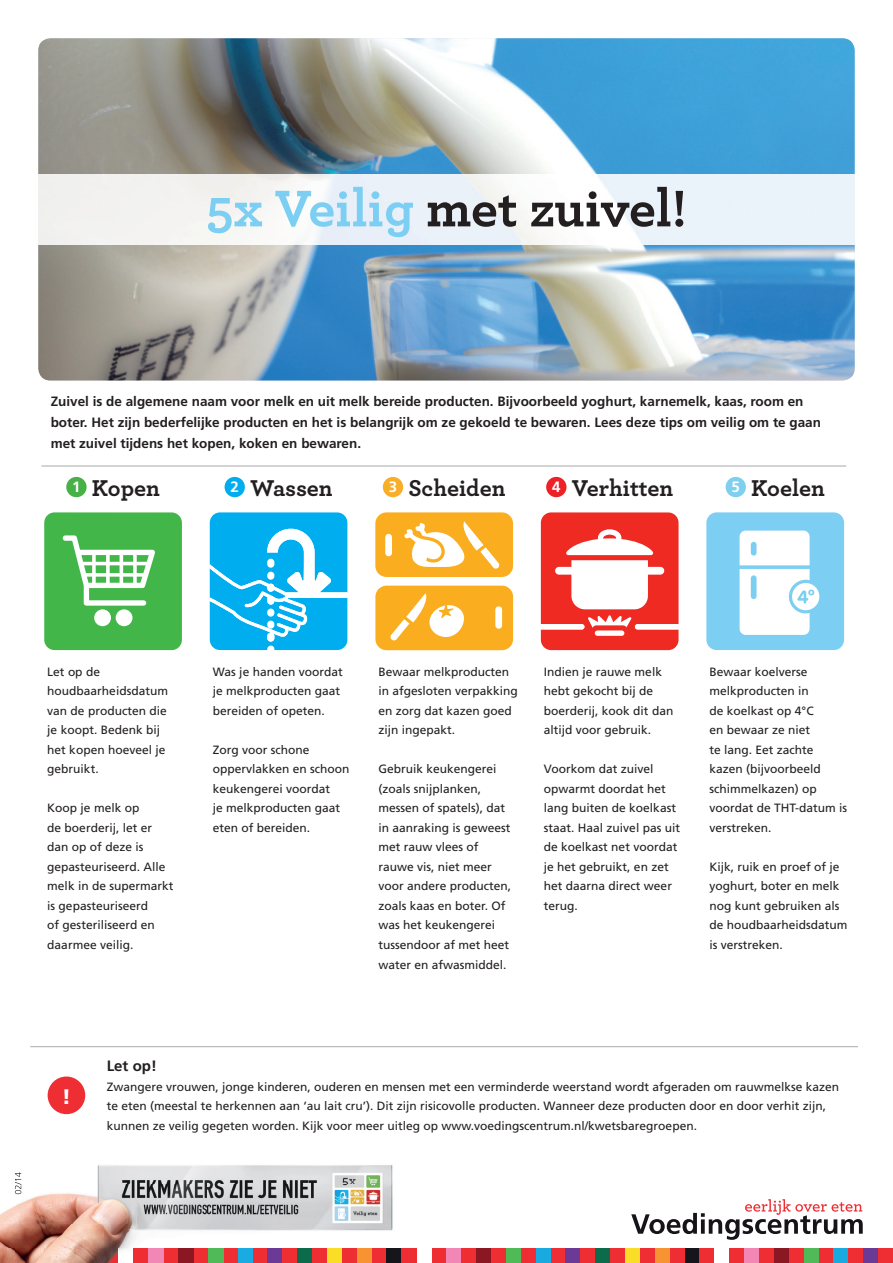
<style>
.page{position:relative;width:893px;height:1263px;background:#fff}
.page>*{position:absolute;margin:0;border:0;box-sizing:border-box;transform-origin:0 0}
.t1{font:700 54px "Archer Pro";color:#231f20}
.t2{font:700 24px "Archer Pro";color:#231f20}
.t3{font:900 21px "Frutiger";color:#fff}
.t4{font:700 15px "Frutiger";color:#231f20}
.t5{font:700 13.5px/21px "Frutiger";color:#231f20}
.t6{font:12px/19.5px "Frutiger";color:#231f20}
.s1{color:#7ccff2}
</style>
<div class="page">
<div style="left:402px;top:1248px;width:15px;height:15px;background:#ee2e33"></div>
<div style="left:432px;top:1248px;width:14px;height:15px;background:#ee2e33"></div>
<div style="left:461px;top:1248px;width:15px;height:15px;background:#ee2e33"></div>
<div style="left:446px;top:1248px;width:15px;height:15px;background:#f286b5"></div>
<div style="left:491px;top:1248px;width:15px;height:15px;background:#ee2e33"></div>
<div style="left:476px;top:1248px;width:15px;height:15px;background:#8a1722"></div>
<div style="left:521px;top:1248px;width:15px;height:15px;background:#ee2e33"></div>
<div style="left:506px;top:1248px;width:15px;height:15px;background:#50ba59"></div>
<div style="left:551px;top:1248px;width:14px;height:15px;background:#ee2e33"></div>
<div style="left:536px;top:1248px;width:15px;height:15px;background:#19abe0"></div>
<div style="left:565px;top:1248px;width:15px;height:15px;background:#6a3a96"></div>
<div style="left:580px;top:1248px;width:15px;height:15px;background:#ee2e33"></div>
<div style="left:595px;top:1248px;width:15px;height:15px;background:#0c6b4a"></div>
<div style="left:610px;top:1248px;width:15px;height:15px;background:#ee2e33"></div>
<div style="left:625px;top:1248px;width:15px;height:15px;background:#f9dd26"></div>
<div style="left:640px;top:1248px;width:15px;height:15px;background:#ee2e33"></div>
<div style="left:655px;top:1248px;width:15px;height:15px;background:#f79431"></div>
<div style="left:670px;top:1248px;width:15px;height:15px;background:#ee2e33"></div>
<div style="left:685px;top:1248px;width:14px;height:15px;background:#16151b"></div>
<div style="left:699px;top:1248px;width:15px;height:15px;background:#ee2e33"></div>
<div style="left:729px;top:1248px;width:15px;height:15px;background:#ee2e33"></div>
<div style="left:759px;top:1248px;width:15px;height:15px;background:#ee2e33"></div>
<div style="left:744px;top:1248px;width:15px;height:15px;background:#f286b5"></div>
<div style="left:789px;top:1248px;width:15px;height:15px;background:#ee2e33"></div>
<div style="left:774px;top:1248px;width:15px;height:15px;background:#8a1722"></div>
<div style="left:818px;top:1248px;width:15px;height:15px;background:#ee2e33"></div>
<div style="left:833px;top:1248px;width:15px;height:15px;background:#19abe0"></div>
<div style="left:804px;top:1248px;width:14px;height:15px;background:#50ba59"></div>
<div style="left:848px;top:1248px;width:15px;height:15px;background:#ee2e33"></div>
<div style="left:863px;top:1248px;width:15px;height:15px;background:#6a3a96"></div>
<div style="left:878px;top:1248px;width:15px;height:15px;background:#ee2e33"></div>
<svg style="left:631px;top:1199px;width:232px;height:41px"></svg>
<div style="left:66px;top:477px;width:21px;height:20px;background:#47b148;border-radius:50%"></div>
<div style="left:225px;top:477px;width:20px;height:20px;background:#00aeef;border-radius:50%"></div>
<div style="left:383px;top:477px;width:20px;height:20px;background:#f9ae27;border-radius:50%"></div>
<div style="left:546px;top:477px;width:20px;height:20px;background:#ec2228;border-radius:50%"></div>
<div style="left:726px;top:477px;width:20px;height:20px;background:#7ed0ee;border-radius:50%"></div>
<div style="left:44px;top:512px;width:138px;height:138px;background:#42b649;border-radius:10px"></div>
<div style="left:94px;top:609px;width:17px;height:17px;background:#fff;border-radius:50%"></div>
<div style="left:116px;top:609px;width:16px;height:17px;background:#fff;border-radius:50%"></div>
<svg style="left:63px;top:535px;width:92px;height:71px"></svg>
<svg style="left:210px;top:512px;width:137px;height:138px"></svg>
<div style="left:375px;top:586px;width:138px;height:64px;background:#faad1e;border-radius:11px"></div>
<div style="left:375px;top:512px;width:138px;height:65px;background:#faad1e;border-radius:11px"></div>
<svg style="left:390px;top:593px;width:74px;height:48px"></svg>
<div style="left:385px;top:534px;width:7px;height:22px;background:#fff;border-radius:3px"></div>
<div style="left:495px;top:606px;width:7px;height:23px;background:#fff;border-radius:3px"></div>
<svg style="left:404px;top:521px;width:96px;height:48px"></svg>
<svg style="left:541px;top:512px;width:137px;height:138px"></svg>
<div style="left:706px;top:512px;width:138px;height:138px;background:#7ccff2;border-radius:10px"></div>
<div style="left:792px;top:583px;width:27px;height:27px;background:#fff;border-radius:50%"></div>
<svg style="left:740px;top:531px;width:74px;height:104px"></svg>
<hr style="left:41px;top:466px;width:805px;height:1px;background:#a8a9ad">
<img style="left:38px;top:38px;width:817px;height:342px">
<img style="left:38px;top:175px;width:817px;height:69px">
<hr style="left:30px;top:1046px;width:828px;height:1px;background:#a8a9ad">
<div style="left:48px;top:1076px;width:37px;height:38px;background:#ee2e33;border-radius:50%"></div>
<img style="left:0;top:1165px;width:393px;height:83px">
<img style="left:0;top:1248px;width:402px;height:15px">
<img style="left:15px;top:1172px;width:6px;height:22px">
<h1 class="t1" style="left:206px;top:166px;width:482px"><span class="s1">5x Veilig</span> met zuivel!</h1>
<p class="t5" style="left:51px;top:391px;width:772px">Zuivel is de algemene naam voor melk en uit melk bereide producten. Bijvoorbeeld yoghurt, karnemelk, kaas, room en boter. Het zijn bederfelijke producten en het is belangrijk om ze gekoeld te bewaren. Lees deze tips om veilig om te gaan met zuivel tijdens het kopen, koken en bewaren.</p>
<h2 class="t2" style="left:72px;top:469px;width:89px"><sup>1</sup> Kopen</h2>
<h2 class="t2" style="left:231px;top:469px;width:104px"><sup>2</sup> Wassen</h2>
<h2 class="t2" style="left:389px;top:469px;width:118px"><sup>3</sup> Scheiden</h2>
<h2 class="t2" style="left:552px;top:469px;width:123px"><sup>4</sup> Verhitten</h2>
<h2 class="t2" style="left:732px;top:469px;width:95px"><sup>5</sup> Koelen</h2>
<p class="t6" style="left:47px;top:662px;width:122px">Let op de houdbaarheidsdatum van de producten die je koopt. Bedenk bij het kopen hoeveel je gebruikt.</p>
<p class="t6" style="left:47px;top:798px;width:128px">Koop je melk op<br>de boerderij, let er dan op of deze is gepasteuriseerd. Alle melk in de supermarkt is gepasteuriseerd<br>of gesteriliseerd en daarmee veilig.</p>
<p class="t6" style="left:213px;top:662px;width:131px">Was je handen voordat je melkproducten gaat bereiden of opeten.</p>
<p class="t6" style="left:213px;top:740px;width:138px">Zorg voor schone oppervlakken en schoon keukengerei voordat<br>je melkproducten gaat eten of bereiden.</p>
<p class="t6" style="left:378px;top:662px;width:141px">Bewaar melkproducten in afgesloten verpakking en zorg dat kazen goed zijn ingepakt.</p>
<p class="t6" style="left:378px;top:759px;width:134px">Gebruik keukengerei (zoals snijplanken, messen of spatels), dat in aanraking is geweest met rauw vlees of rauwe vis, niet meer voor andere producten, zoals kaas en boter. Of was het keukengerei tussendoor af met heet water en afwasmiddel.</p>
<p class="t6" style="left:544px;top:662px;width:131px">Indien je rauwe melk hebt gekocht bij de boerderij, kook dit dan altijd voor gebruik.</p>
<p class="t6" style="left:544px;top:759px;width:138px">Voorkom dat zuivel opwarmt doordat het lang buiten de koelkast staat. Haal zuivel pas uit de koelkast net voordat je het gebruikt, en zet het daarna direct weer terug.</p>
<p class="t6" style="left:709px;top:662px;width:139px">Bewaar koelverse melkproducten in<br>de koelkast op 4°C<br>en bewaar ze niet<br>te lang. Eet zachte kazen (bijvoorbeeld schimmelkazen) op voordat de THT-datum is verstreken.</p>
<p class="t6" style="left:709px;top:857px;width:140px">Kijk, ruik en proef of je yoghurt, boter en melk nog kunt gebruiken als de houdbaarheidsdatum is verstreken.</p>
<h3 class="t3" style="left:62px;top:1083px;width:11px">!</h3>
<p class="t4" style="left:107px;top:1057px;width:52px">Let op!</p>
<p class="t6" style="left:107px;top:1076px;width:734px">Zwangere vrouwen, jonge kinderen, ouderen en mensen met een verminderde weerstand wordt afgeraden om rauwmelkse kazen te eten (meestal te herkennen aan ‘au lait cru’). Dit zijn risicovolle producten. Wanneer deze producten door en door verhit zijn, kunnen ze veilig gegeten worden. Kijk voor meer uitleg op www.voedingscentrum.nl/kwetsbaregroepen.</p>
</div>
